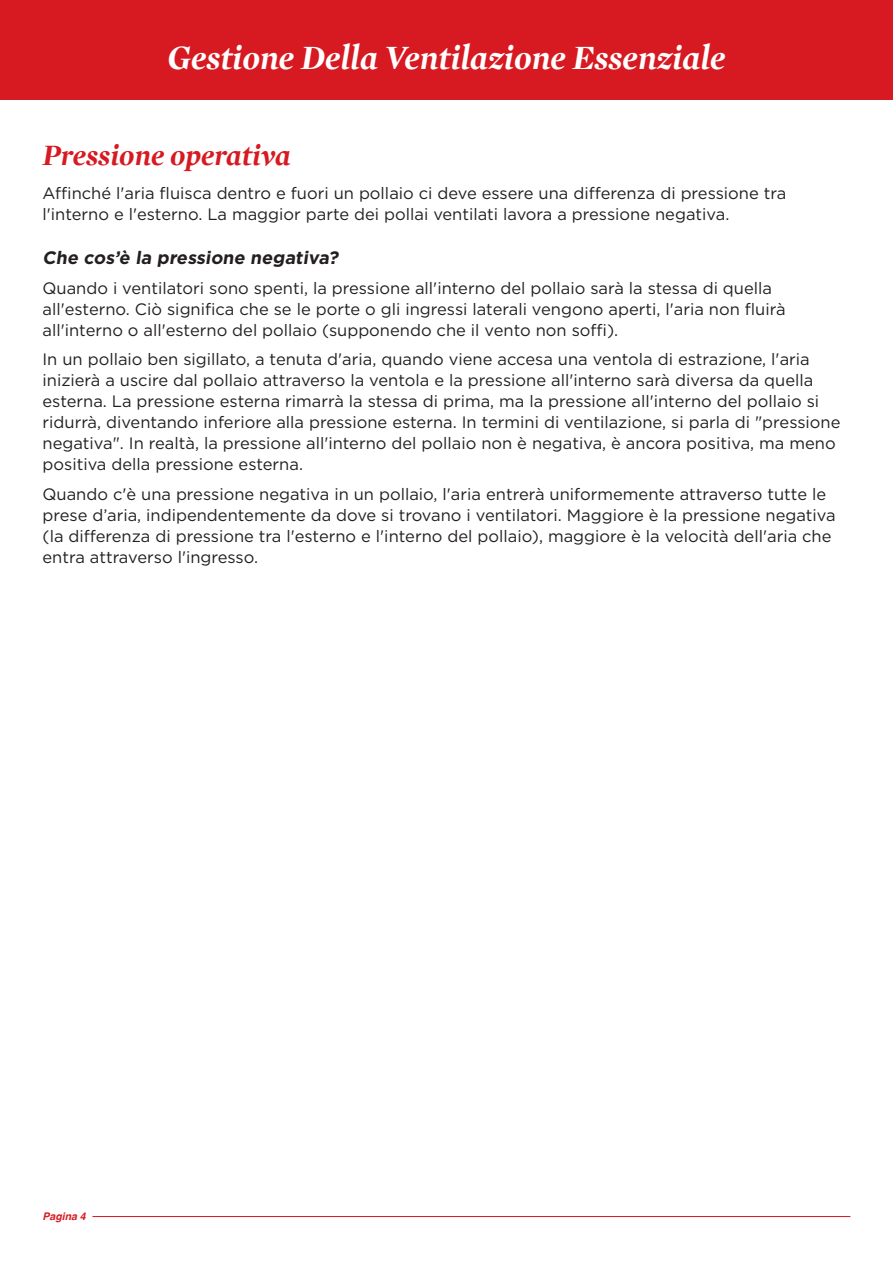
<style>
.page{position:relative;width:893px;height:1263px;background:#fff}
.page>*{position:absolute;margin:0;border:0;box-sizing:border-box;transform-origin:0 0}
.t1{font:italic 700 34.5px "Mercury Display";color:#fff}
.t2{font:italic 700 30px "Mercury Display";color:#d71a21}
.t3{font:700 18px "Gotham";color:#231f20}
.t4{font:16.5px/21px "Gotham";color:#231f20}
.t5{font:italic 700 10.5px "Helvetica";color:#d71a21}
</style>
<div class="page">
<hr style="left:92px;top:1216px;width:758px;height:1px;background:#d71a21">
<div style="left:0;top:0;width:893px;height:100px;background:#d71a21"></div>
<h1 class="t1" style="left:167px;top:37px;width:560px">Gestione Della Ventilazione Essenziale</h1>
<h2 class="t2" style="left:43px;top:137px;width:250px">Pressione operativa</h2>
<p class="t4" style="left:43px;top:182px;width:745px">Affinché l'aria fluisca dentro e fuori un pollaio ci deve essere una differenza di pressione tra l'interno e l'esterno. La maggior parte dei pollai ventilati lavora a pressione negativa.</p>
<p class="t3" style="left:43px;top:246px;width:301px">Che cos’è la pressione negativa?</p>
<p class="t4" style="left:43px;top:277px;width:745px">Quando i ventilatori sono spenti, la pressione all'interno del pollaio sarà la stessa di quella all'esterno. Ciò significa che se le porte o gli ingressi laterali vengono aperti, l'aria non fluirà all'interno o all'esterno del pollaio (supponendo che il vento non soffi).</p>
<p class="t4" style="left:43px;top:348px;width:799px">In un pollaio ben sigillato, a tenuta d'aria, quando viene accesa una ventola di estrazione, l'aria inizierà a uscire dal pollaio attraverso la ventola e la pressione all'interno sarà diversa da quella esterna. La pressione esterna rimarrà la stessa di prima, ma la pressione all'interno del pollaio si ridurrà, diventando inferiore alla pressione esterna. In termini di ventilazione, si parla di "pressione negativa". In realtà, la pressione all'interno del pollaio non è negativa, è ancora positiva, ma meno positiva della pressione esterna.</p>
<p class="t4" style="left:43px;top:483px;width:795px">Quando c'è una pressione negativa in un pollaio, l'aria entrerà uniformemente attraverso tutte le prese d’aria, indipendentemente da dove si trovano i ventilatori. Maggiore è la pressione negativa (la differenza di pressione tra l'esterno e l'interno del pollaio), maggiore è la velocità dell'aria che entra attraverso l'ingresso.</p>
<p class="t5" style="left:43px;top:1208px;width:45px">Pagina 4</p>
</div>
